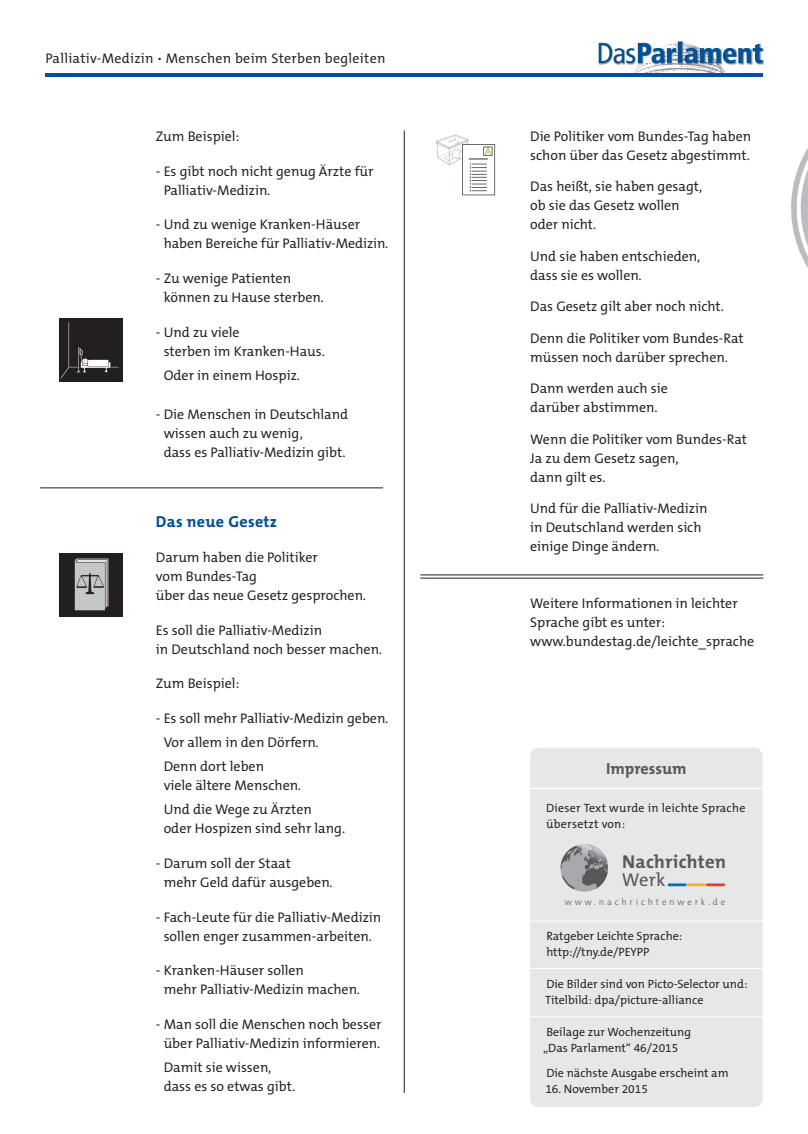
<style>
.page{position:relative;width:808px;height:1134px;background:#fff}
.page>*{position:absolute;margin:0;border:0;box-sizing:border-box;transform-origin:0 0}
.t1{font:700 18.7px "The Mix Os F";letter-spacing:.015em;color:#57585a}
.t2{font:18.7px "The Mix Os F";color:#57585a}
.t3{font:700 16px "The Mix Office";letter-spacing:.02em;color:#015298}
.t4{font:700 16px "The Mix Office";color:#57585a}
.t5{font:14px/19px "The Mix Office";color:#231f20}
.t6{font:14px "The Mix Office";letter-spacing:.02em;color:#231f20}
.t7{font:12px/16px "The Mix Office";color:#231f20}
.t8{font:12px/16px "The Mix Office";letter-spacing:.02em;color:#231f20}
.t9{font:300 9px "The Mix Os F";letter-spacing:.31em;color:#57585a}
.s1{font-family:"The Mix Os F"}
</style>
<div class="page">
<img style="left:598px;top:49px;width:166px;height:8px">
<svg style="left:599px;top:42px;width:163px;height:32px"></svg>
<hr style="left:45px;top:74px;width:718px;height:3px;background:#015298">
<hr style="left:404px;top:130px;width:1px;height:963px;background:#231f20">
<hr style="left:420px;top:575px;width:343px;height:1px;background:#231f20">
<hr style="left:420px;top:578px;width:343px;height:1px;background:#231f20">
<div style="left:530px;top:748px;width:233px;height:359px;background:#e6e7e9;border-radius:9px"></div>
<svg style="left:560px;top:844px;width:48px;height:46px"></svg>
<hr style="left:668px;top:883px;width:18px;height:3px;background:#0072bc">
<hr style="left:687px;top:883px;width:18px;height:3px;background:#faaf18">
<hr style="left:706px;top:883px;width:19px;height:3px;background:#e53e25">
<hr style="left:530px;top:920px;width:233px;height:1px;background:#fff">
<hr style="left:530px;top:968px;width:233px;height:1px;background:#fff">
<hr style="left:530px;top:1016px;width:233px;height:1px;background:#fff">
<hr style="left:530px;top:788px;width:233px;height:1px;background:#fff">
<img style="left:60px;top:318px;width:63px;height:63px">
<img style="left:60px;top:553px;width:63px;height:63px">
<img style="left:436px;top:134px;width:60px;height:62px">
<hr style="left:40px;top:488px;width:343px;height:1px;background:#231f20">
<svg style="left:791px;top:148px;width:17px;height:120px"></svg>
<p class="t6" style="left:45px;top:49px;width:342px">Palliativ-Medizin <span class="s1">•</span> Menschen beim Sterben begleiten</p>
<p class="t5" style="left:156px;top:127px;width:85px">Zum Beispiel:</p>
<p class="t5" style="left:164px;top:161px;width:211px;text-indent:-8px">- Es gibt noch nicht genug Ärzte für<br>Palliativ-Medizin.</p>
<p class="t5" style="left:164px;top:215px;width:226px;text-indent:-8px">- Und zu wenige Kranken-Häuser haben Bereiche für Palliativ-Medizin.</p>
<p class="t5" style="left:164px;top:269px;width:162px;text-indent:-8px">- Zu wenige Patienten können zu Hause sterben.</p>
<p class="t5" style="left:164px;top:323px;width:163px;text-indent:-8px">- Und zu viele<br>sterben im Kranken-Haus.</p>
<p class="t5" style="left:164px;top:366px;width:138px">Oder in einem Hospiz.</p>
<p class="t5" style="left:164px;top:405px;width:186px;text-indent:-8px">- Die Menschen in Deutschland wissen auch zu wenig,<br>dass es Palliativ-Medizin gibt.</p>
<p class="t3" style="left:156px;top:511px;width:123px">Das neue Gesetz</p>
<p class="t5" style="left:156px;top:548px;width:212px">Darum haben die Politiker<br>vom Bundes-Tag<br>über das neue Gesetz gesprochen.</p>
<p class="t5" style="left:156px;top:620px;width:228px">Es soll die Palliativ-Medizin<br>in Deutschland noch besser machen.</p>
<p class="t5" style="left:156px;top:674px;width:85px">Zum Beispiel:</p>
<p class="t5" style="left:164px;top:706px;width:226px;line-height:24px;text-indent:-8px">- Es soll mehr Palliativ-Medizin geben.<br>Vor allem in den Dörfern.<br>Denn dort leben</p>
<p class="t5" style="left:164px;top:773px;width:150px;line-height:24px">viele ältere Menschen.<br>Und die Wege zu Ärzten</p>
<p class="t5" style="left:164px;top:819px;width:183px">oder Hospizen sind sehr lang.</p>
<p class="t5" style="left:164px;top:854px;width:171px;text-indent:-8px">- Darum soll der Staat<br>mehr Geld dafür ausgeben.</p>
<p class="t5" style="left:156px;top:907px;width:227px;text-align:center">- Fach-Leute für die Palliativ-Medizin sollen enger zusammen-arbeiten.</p>
<p class="t5" style="left:164px;top:961px;width:198px;text-indent:-8px">- Kranken-Häuser sollen<br>mehr Palliativ-Medizin machen.</p>
<p class="t5" style="left:156px;top:1015px;width:227px;text-align:center">- Man soll die Menschen noch besser über Palliativ-Medizin informieren.</p>
<p class="t5" style="left:164px;top:1058px;width:133px">Damit sie wissen, dass es so etwas gibt.</p>
<p class="t5" style="left:530px;top:127px;width:223px">Die Politiker vom Bundes-Tag haben schon über das Gesetz abgestimmt.</p>
<p class="t5" style="left:530px;top:177px;width:174px">Das heißt, sie haben gesagt, ob sie das Gesetz wollen oder nicht.</p>
<p class="t5" style="left:530px;top:247px;width:172px">Und sie haben entschieden, dass sie es wollen.</p>
<p class="t5" style="left:530px;top:297px;width:195px">Das Gesetz gilt aber noch nicht.</p>
<p class="t5" style="left:530px;top:328px;width:215px">Denn die Politiker vom Bundes-Rat müssen noch darüber sprechen.</p>
<p class="t5" style="left:530px;top:379px;width:139px">Dann werden auch sie darüber abstimmen.</p>
<p class="t5" style="left:530px;top:429px;width:218px">Wenn die Politiker vom Bundes-Rat<br>Ja zu dem Gesetz sagen,<br>dann gilt es.</p>
<p class="t5" style="left:530px;top:499px;width:179px">Und für die Palliativ-Medizin in Deutschland werden sich einige Dinge ändern.</p>
<p class="t5" style="left:530px;top:593px;width:226px">Weitere Informationen in leichter<br>Sprache gibt es unter: www.bundestag.de/leichte_sprache</p>
<p class="t4" style="left:606px;top:759px;width:82px">Impressum</p>
<p class="t8" style="left:546px;top:800px;width:201px">Dieser Text wurde in leichte Sprache übersetzt von:</p>
<h1 class="t1" style="left:622px;top:850px;width:105px">Nachrichten</h1>
<h1 class="t2" style="left:622px;top:868px;width:45px">Werk</h1>
<p class="t9" style="left:565px;top:896px;width:162px">www.nachrichtenwerk.de</p>
<p class="t7" style="left:546px;top:928px;width:137px">Ratgeber Leichte Sprache: http://tny.de/PEYPP</p>
<p class="t7" style="left:545px;top:976px;width:204px">Die Bilder sind von Picto-Selector und:<br>Titelbild: dpa/picture-alliance</p>
<p class="t7" style="left:543px;top:1024px;width:149px">Beilage zur Wochenzeitung „Das Parlament“ 46/2015</p>
<p class="t7" style="left:546px;top:1065px;width:184px">Die nächste Ausgabe erscheint am</p>
<p class="t7" style="left:545px;top:1081px;width:104px">16. November 2015</p>
</div>
